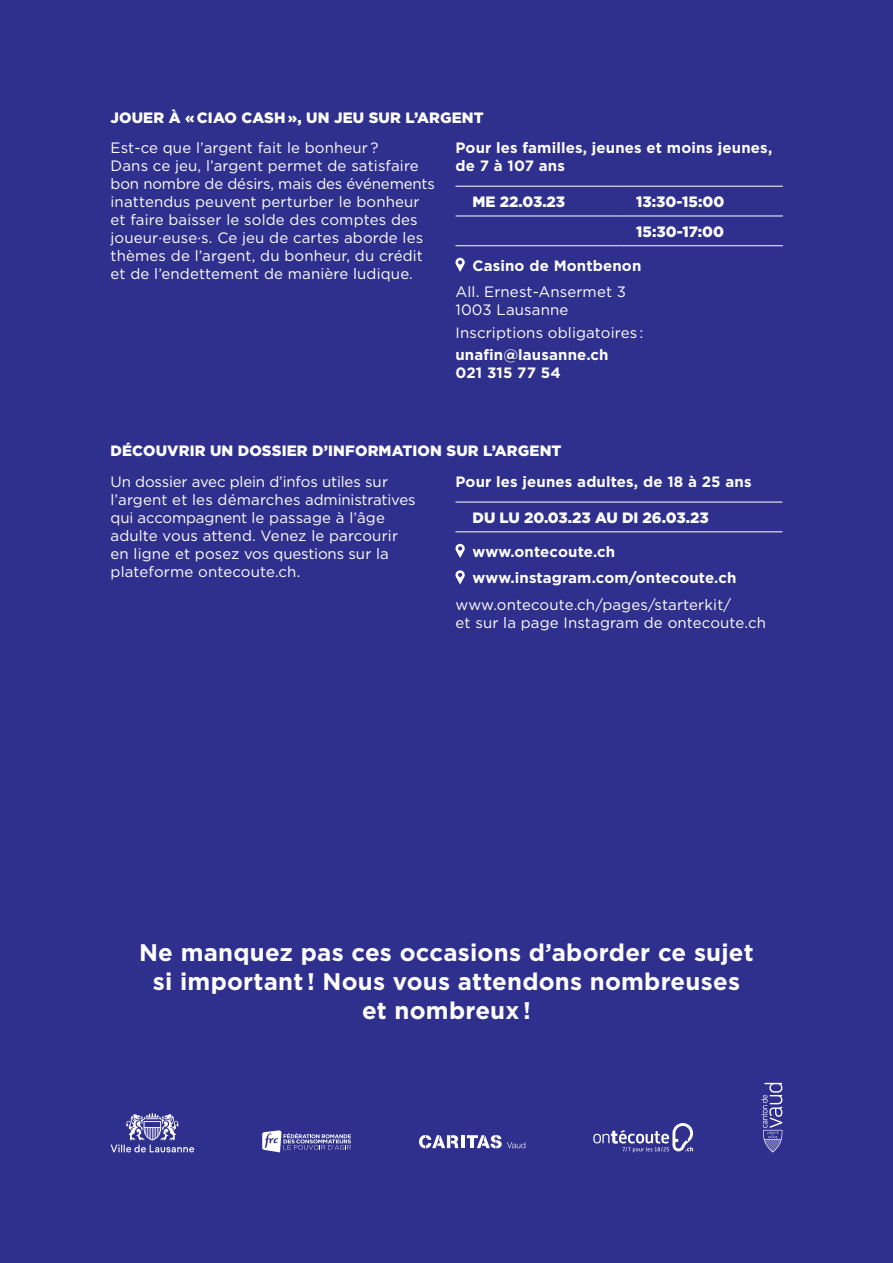
<style>
.page{position:relative;width:893px;height:1263px;background:#2f308d}
.page>*{position:absolute;margin:0;border:0;box-sizing:border-box;transform-origin:0 0}
.chapeau{font:700 24px/28.8px "Gotham";letter-spacing:.01em;color:#fff;text-align:center}
.texte_courant{font:15px/18px "Gotham";letter-spacing:.01em;color:#fff}
.pour{font:700 15px/18px "Gotham";letter-spacing:.01em;color:#fff}
.T2{font:900 15px "Gotham";letter-spacing:.01em;color:#fff}
.lieu{font:15px/18px "Gotham";letter-spacing:.01em;color:#fff}
.contact{font:700 15px "Gotham";letter-spacing:.01em;color:#fff}
.date{font:900 15px "Gotham";color:#fff}
.texte_courant-2{font:700 15px/18px "Gotham";letter-spacing:.01em;color:#fff}
</style>
<div class="page">
<svg style="left:111px;top:1113px;width:83px;height:39px"></svg>
<hr style="left:461px;top:1135px;width:4px;height:13px;background:#fff">
<svg style="left:419px;top:1135px;width:39px;height:13px"></svg>
<svg style="left:467px;top:1135px;width:58px;height:13px"></svg>
<svg style="left:262px;top:1130px;width:89px;height:22px"></svg>
<svg style="left:761px;top:1083px;width:21px;height:69px"></svg>
<svg style="left:593px;top:1123px;width:100px;height:29px"></svg>
<hr style="left:455px;top:186px;width:164px;height:1px;background:#fff">
<hr style="left:619px;top:186px;width:164px;height:1px;background:#fff">
<hr style="left:455px;top:216px;width:164px;height:1px;background:#fff">
<hr style="left:619px;top:216px;width:164px;height:1px;background:#fff">
<hr style="left:455px;top:245px;width:164px;height:1px;background:#fff">
<hr style="left:619px;top:245px;width:164px;height:1px;background:#fff">
<svg style="left:455px;top:258px;width:10px;height:14px"></svg>
<hr style="left:455px;top:502px;width:327px;height:1px;background:#fff">
<hr style="left:455px;top:531px;width:327px;height:1px;background:#fff">
<svg style="left:455px;top:544px;width:10px;height:14px"></svg>
<svg style="left:455px;top:570px;width:10px;height:14px"></svg>
<p class="T2" style="left:111px;top:107px;width:375px">JOUER À « CIAO CASH », UN JEU SUR L’ARGENT</p>
<p class="texte_courant" style="left:111px;top:139px;width:326px">Est-ce que l’argent fait le bonheur ?<br>Dans ce jeu, l’argent permet de satisfaire bon nombre de désirs, mais des événements inattendus peuvent perturber le bonheur et faire baisser le solde des comptes des joueur·euse·s. Ce jeu de cartes aborde les thèmes de l’argent, du bonheur, du crédit et de l’endettement de manière ludique.</p>
<p class="pour" style="left:455px;top:139px;width:318px">Pour les familles, jeunes et moins jeunes, de 7 à 107 ans</p>
<p class="date" style="left:472px;top:191px;width:94px">ME 22.03.23</p>
<p class="date" style="left:636px;top:191px;width:90px">13:30-15:00</p>
<p class="date" style="left:636px;top:221px;width:89px">15:30-17:00</p>
<p class="contact" style="left:473px;top:256px;width:170px">Casino de Montbenon</p>
<p class="texte_courant" style="left:455px;top:283px;width:172px">All. Ernest-Ansermet 3<br>1003 Lausanne</p>
<p class="texte_courant" style="left:455px;top:323px;width:189px">Inscriptions obligatoires :</p>
<p class="texte_courant-2" style="left:455px;top:345px;width:155px">unafin@lausanne.ch<br>021 315 77 54</p>
<p class="T2" style="left:111px;top:441px;width:452px">DÉCOUVRIR UN DOSSIER D’INFORMATION SUR L’ARGENT</p>
<p class="texte_courant" style="left:111px;top:473px;width:307px">Un dossier avec plein d’infos utiles sur l’argent et les démarches administratives qui accompagnent le passage à l’âge adulte vous attend. Venez le parcourir en ligne et posez vos questions sur la plateforme ontecoute.ch.</p>
<p class="pour" style="left:455px;top:473px;width:298px">Pour les jeunes adultes, de 18 à 25 ans</p>
<p class="date" style="left:472px;top:507px;width:238px">DU LU 20.03.23 AU DI 26.03.23</p>
<p class="contact" style="left:473px;top:542px;width:144px">www.ontecoute.ch</p>
<p class="contact" style="left:473px;top:568px;width:265px">www.instagram.com/ontecoute.ch</p>
<p class="lieu" style="left:455px;top:595px;width:312px">www.ontecoute.ch/pages/starterkit/<br>et sur la page Instagram de ontecoute.ch</p>
<p class="chapeau" style="left:139px;top:938px;width:616px">Ne manquez pas ces occasions d’aborder ce sujet si important ! Nous vous attendons nombreuses et nombreux !</p>
</div>
